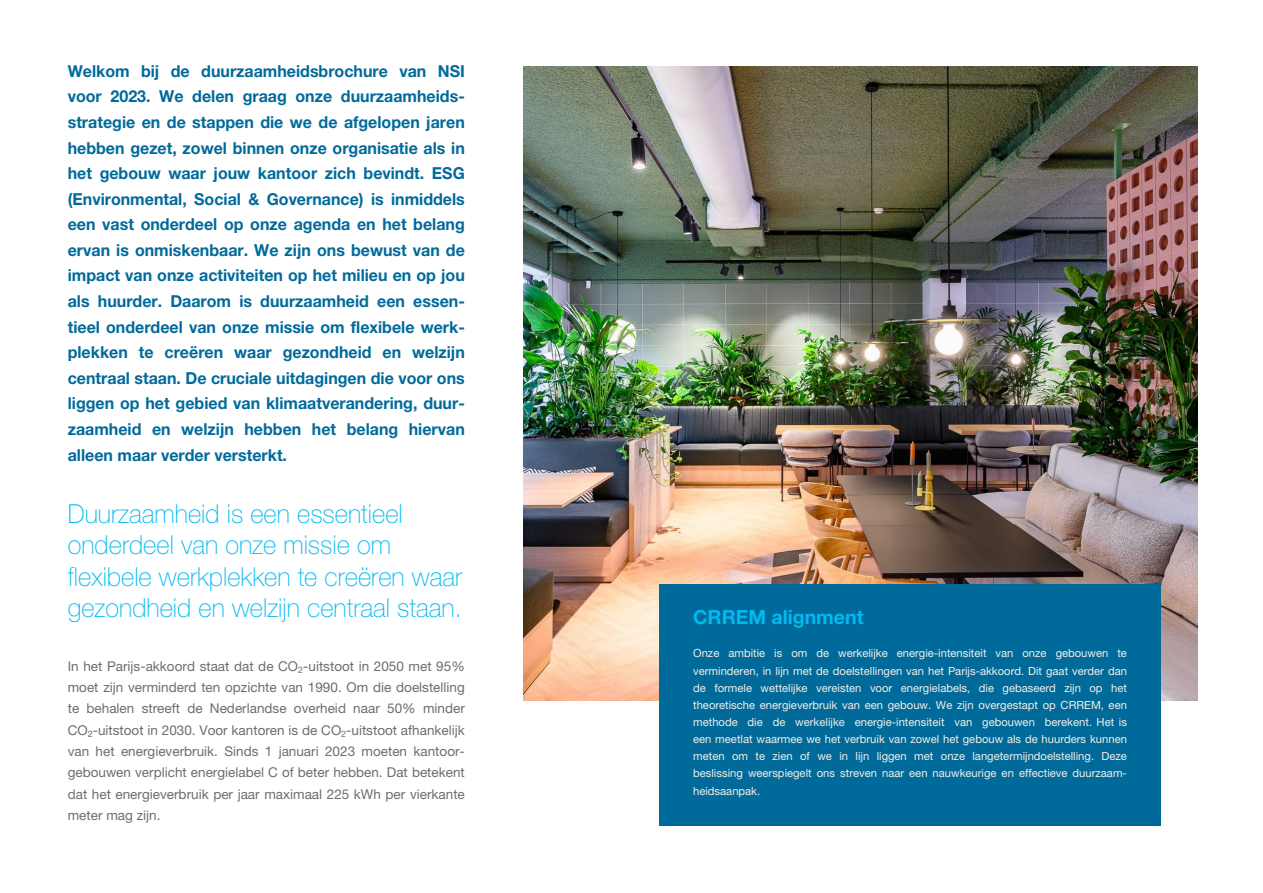
<style>
.page{position:relative;width:1263px;height:893px;background:#fff}
.page>*{position:absolute;margin:0;border:0;box-sizing:border-box;transform-origin:0 0}
.t1{font:100 26.25px/31.5px "Helvetica Neue LT Pro";color:#00baf1}
.t2{font:700 19.5px "Helvetica Neue LT Pro";color:#00baf1}
.t3{font:700 16.5px/25.5px "Helvetica Neue LT Pro";color:#006a9b;text-align:justify}
.t4{font:13.5px/21.3px "Helvetica Neue LT Pro";color:#6c6d70;text-align:justify}
.t5{font:11.25px/17.2px "Helvetica Neue LT Pro";color:#f5efe6;text-align:justify}
</style>
<div class="page">
<img style="left:523px;top:67px;width:675px;height:633px">
<div style="left:659px;top:584px;width:502px;height:241px;background:#006a9b"></div>
<p class="t3" style="left:68px;top:58px;width:399px">Welkom bij de duurzaamheidsbrochure van NSI voor 2023. We delen graag onze duurzaamheids&shy;strategie en de stappen die we de afgelopen jaren hebben gezet, zowel binnen onze organisatie als in het gebouw waar jouw kantoor zich bevindt. ESG (Environmental, Social &amp; Governance) is inmiddels een vast onderdeel op onze agenda en het belang ervan is onmiskenbaar. We zijn ons bewust van de impact van onze activiteiten op het milieu en op jou als huurder. Daarom is duurzaamheid een essen&shy;tieel onderdeel van onze missie om flexibele werk&shy;plekken te creëren waar gezondheid en welzijn centraal staan. De cruciale uitdagingen die voor ons liggen op het gebied van klimaatverandering, duur&shy;zaamheid en welzijn hebben het belang hiervan alleen maar verder versterkt.</p>
<h1 class="t1" style="left:68px;top:497px;width:396px">Duurzaamheid is een essentieel onderdeel van onze missie om flexibele werkplekken te creëren waar gezondheid en welzijn centraal staan.</h1>
<p class="t4" style="left:68px;top:655px;width:399px">In het Parijs-akkoord staat dat de CO<sub>2</sub>-uitstoot in 2050 met 95% moet zijn verminderd ten opzichte van 1990. Om die doelstelling te behalen streeft de Nederlandse overheid naar 50% minder CO<sub>2</sub>-uitstoot in 2030. Voor kantoren is de CO<sub>2</sub>-uitstoot afhankelijk van het energieverbruik. Sinds 1 januari 2023 moeten kantoor&shy;gebouwen verplicht energielabel C of beter hebben. Dat betekent dat het energieverbruik per jaar maximaal 225 kWh per vierkante meter mag zijn.</p>
<p class="t2" style="left:693px;top:605px;width:172px">CRREM alignment</p>
<p class="t5" style="left:693px;top:645px;width:435px">Onze ambitie is om de werkelijke energie-intensiteit van onze gebouwen te verminderen, in lijn met de doelstellingen van het Parijs-akkoord. Dit gaat verder dan de formele wettelijke vereisten voor energielabels, die gebaseerd zijn op het theoretische energieverbruik van een gebouw. We zijn overgestapt op CRREM, een methode die de werkelijke energie-intensiteit van gebouwen berekent. Het is een meetlat waarmee we het verbruik van zowel het gebouw als de huurders kunnen meten om te zien of we in lijn liggen met onze langetermijndoelstelling. Deze beslissing weerspiegelt ons streven naar een nauwkeurige en effectieve duurzaam&shy;heidsaanpak.</p>
</div>
